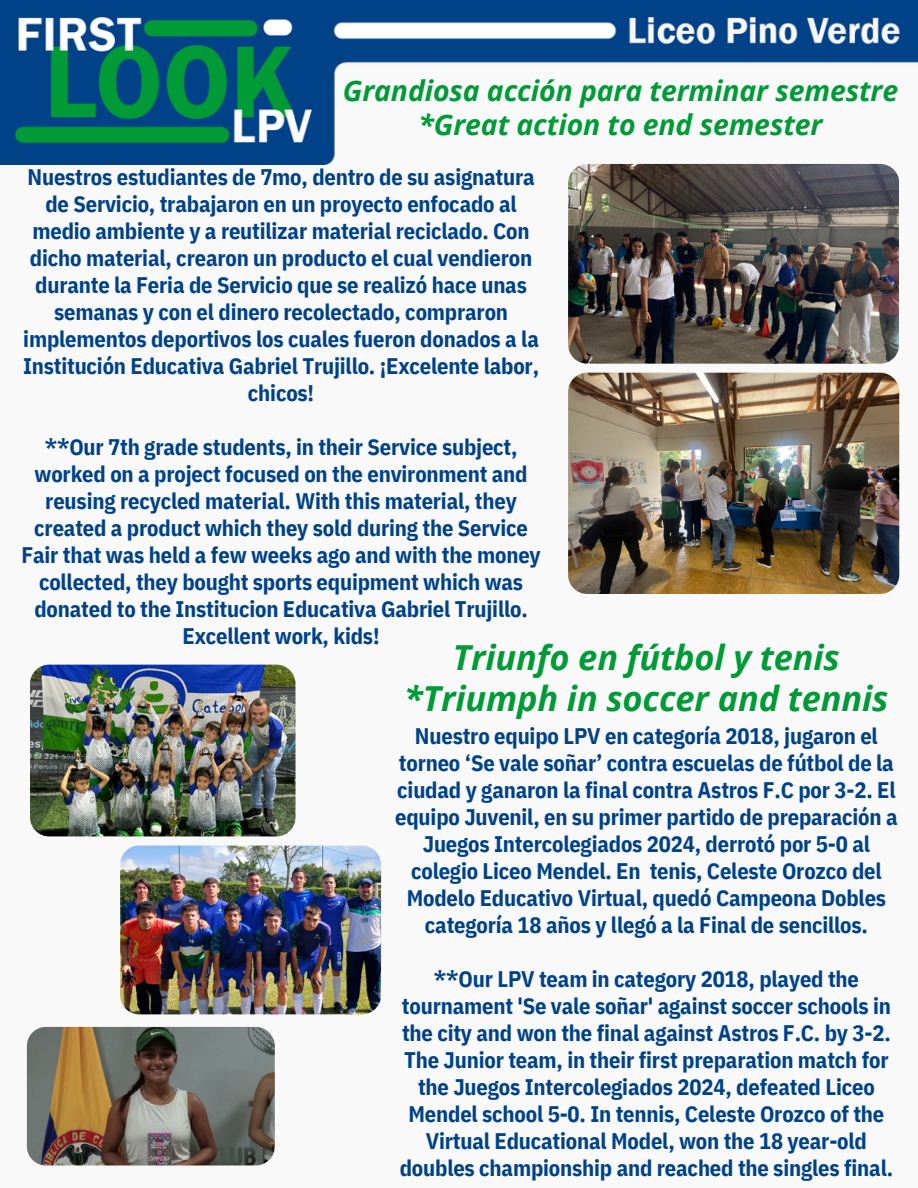
<style>
.page{position:relative;width:918px;height:1188px;background:#f9f9f9}
.page>*{position:absolute;margin:0;border:0;box-sizing:border-box;transform-origin:0 0}
.t1{font:italic 700 34.5px/40.5px "Open Sans";letter-spacing:-.005em;color:#009b37;text-align:center}
.t2{font:italic 700 28.35px/33.8px "Open Sans";letter-spacing:-.005em;color:#009b37;text-align:center}
.t3{font:700 22.5px/27px "IBM Plex Sans Cond";letter-spacing:-.01em;color:#004288;text-align:center}
</style>
<div class="page">
<img style="left:0;top:0;width:918px;height:164px">
<img style="left:120px;top:846px;width:261px;height:168px">
<img style="left:568px;top:164px;width:331px;height:200px">
<img style="left:27px;top:1027px;width:248px;height:138px">
<img style="left:568px;top:373px;width:331px;height:221px">
<img style="left:30px;top:665px;width:266px;height:171px;border-radius:19px">
<h1 class="t2" style="left:343px;top:73px;width:557px">Grandiosa acción para terminar semestre *Great action to end semester</h1>
<h2 class="t3" style="left:23px;top:163px;width:517px">Nuestros estudiantes de 7mo, dentro de su asignatura de Servicio, trabajaron en un proyecto enfocado al medio ambiente y a reutilizar material reciclado. Con dicho material, crearon un producto el cual vendieron durante la Feria de Servicio que se realizó hace unas semanas y con el dinero recolectado, compraron implementos deportivos los cuales fueron donados a la Institución Educativa Gabriel Trujillo. ¡Excelente labor, chicos!</h2>
<p class="t3" style="left:21px;top:433px;width:521px">**Our 7th grade students, in their Service subject, worked on a project focused on the environment and reusing recycled material. With this material, they created a product which they sold during the Service Fair that was held a few weeks ago and with the money collected, they bought sports equipment which was donated to the Institucion Educativa Gabriel Trujillo.<br>Excellent work, kids!</p>
<p class="t1" style="left:404px;top:637px;width:486px">Triunfo en fútbol y tenis *Triumph in soccer and tennis</p>
<p class="t3" style="left:395px;top:722px;width:504px">Nuestro equipo LPV en categoría 2018, jugaron el torneo ‘Se vale soñar’ contra escuelas de fútbol de la ciudad y ganaron la final contra Astros F.C por 3-2. El equipo Juvenil, en su primer partido de preparación a Juegos Intercolegiados 2024, derrotó por 5-0 al colegio Liceo Mendel. En tenis, Celeste Orozco del Modelo Educativo Virtual, quedó Campeona Dobles categoría 18 años y llegó a la Final de sencillos.</p>
<p class="t3" style="left:400px;top:965px;width:495px">**Our LPV team in category 2018, played the tournament 'Se vale soñar' against soccer schools in the city and won the final against Astros F.C. by 3-2.<br>The Junior team, in their first preparation match for the Juegos Intercolegiados 2024, defeated Liceo Mendel school 5-0. In tennis, Celeste Orozco of the Virtual Educational Model, won the 18 year-old doubles championship and reached the singles final.</p>
</div>
